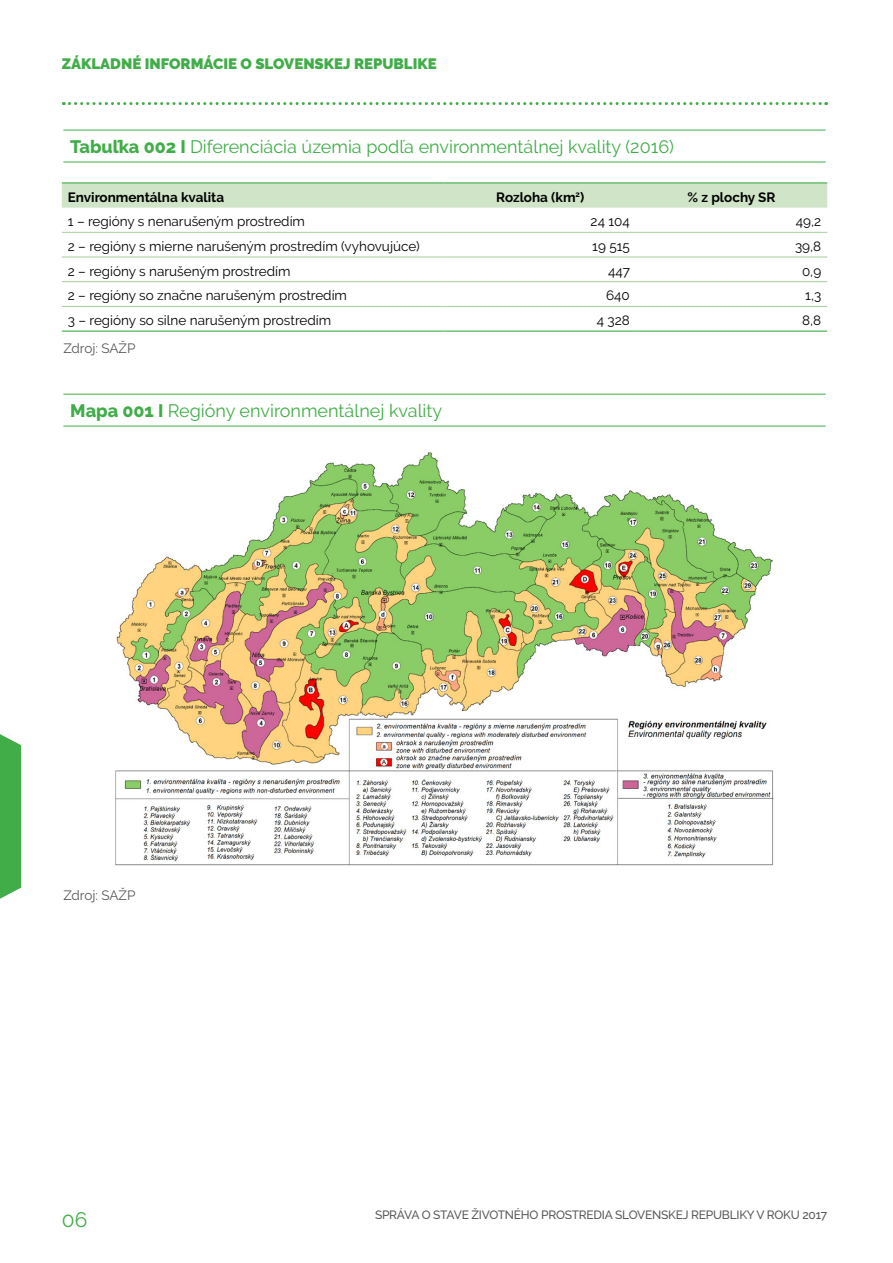
<style>
.page{position:relative;width:893px;height:1263px;background:#fff}
.page>*{position:absolute;margin:0;border:0;box-sizing:border-box;transform-origin:0 0}
.t1{font:21px "Raleway";color:#41ad49}
.t2{font:18px "Raleway";color:#41ad49}
.t3{font:900 15px "Raleway";color:#41ad49}
.t4{font:13.5px "Raleway";color:#000}
.t5{font:700 13.5px "Raleway";color:#000}
.t6{font:13.5px "Raleway";color:#58595b}
.t7{font:500 12px "Raleway";letter-spacing:-.02em;color:#58595b}
.s1{font-weight:800}
</style>
<div class="page">
<svg style="left:62px;top:183px;width:765px;height:25px;background:#cde3c6"></svg>
<hr style="left:62px;top:182px;width:383px;height:1px;background:#41ad49">
<hr style="left:445px;top:182px;width:191px;height:1px;background:#41ad49">
<hr style="left:636px;top:182px;width:191px;height:1px;background:#41ad49">
<hr style="left:62px;top:331px;width:383px;height:1px;background:#41ad49">
<hr style="left:445px;top:331px;width:191px;height:1px;background:#41ad49">
<hr style="left:636px;top:331px;width:191px;height:1px;background:#41ad49">
<hr style="left:62px;top:232px;width:383px;height:1px;background:#a4ce9a">
<hr style="left:445px;top:232px;width:191px;height:1px;background:#a4ce9a">
<hr style="left:636px;top:232px;width:191px;height:1px;background:#a4ce9a">
<hr style="left:62px;top:257px;width:383px;height:1px;background:#a4ce9a">
<hr style="left:445px;top:257px;width:191px;height:1px;background:#a4ce9a">
<hr style="left:636px;top:257px;width:191px;height:1px;background:#a4ce9a">
<hr style="left:62px;top:281px;width:383px;height:1px;background:#a4ce9a">
<hr style="left:445px;top:281px;width:191px;height:1px;background:#a4ce9a">
<hr style="left:636px;top:281px;width:191px;height:1px;background:#a4ce9a">
<hr style="left:62px;top:306px;width:383px;height:1px;background:#a4ce9a">
<hr style="left:445px;top:306px;width:191px;height:1px;background:#a4ce9a">
<hr style="left:636px;top:306px;width:191px;height:1px;background:#a4ce9a">
<svg style="left:63px;top:102px;width:764px;height:3px"></svg>
<hr style="left:63px;top:130px;width:763px;height:1px;background:#41ad49">
<hr style="left:63px;top:394px;width:763px;height:1px;background:#41ad49">
<hr style="left:63px;top:162px;width:763px;height:1px;background:#41ad49">
<hr style="left:63px;top:426px;width:763px;height:1px;background:#41ad49">
<img style="left:115px;top:452px;width:659px;height:414px">
<svg style="left:0;top:734px;width:21px;height:165px;background:#4eb255"></svg>
<p class="t3" style="left:62px;top:55px;width:376px">ZÁKLADNÉ INFORMÁCIE O SLOVENSKEJ REPUBLIKE</p>
<h2 class="t2" style="left:70px;top:136px;width:605px"><span class="s1">Tabuľka 002 I</span> Diferenciácia územia podľa environmentálnej kvality (2016)</h2>
<p class="t5" style="left:68px;top:189px;width:158px">Environmentálna kvalita</p>
<p class="t5" style="left:496px;top:189px;width:89px">Rozloha (km<sup>2</sup>)</p>
<p class="t5" style="left:688px;top:189px;width:89px">% z plochy SR</p>
<p class="t4" style="left:68px;top:214px;width:239px">1 – regióny s nenarušeným prostredím</p>
<p class="t4" style="left:591px;top:214px;width:41px">24 104</p>
<p class="t4" style="left:796px;top:214px;width:27px">49,2</p>
<p class="t4" style="left:68px;top:238px;width:353px">2 – regióny s mierne narušeným prostredím (vyhovujúce)</p>
<p class="t4" style="left:592px;top:238px;width:39px">19 515</p>
<p class="t4" style="left:795px;top:238px;width:28px">39,8</p>
<p class="t4" style="left:68px;top:263px;width:224px">2 – regióny s narušeným prostredím</p>
<p class="t4" style="left:608px;top:263px;width:23px">447</p>
<p class="t4" style="left:802px;top:263px;width:21px">0,9</p>
<p class="t4" style="left:68px;top:288px;width:281px">2 – regióny so značne narušeným prostredím</p>
<p class="t4" style="left:606px;top:288px;width:25px">640</p>
<p class="t4" style="left:805px;top:288px;width:18px">1,3</p>
<p class="t4" style="left:68px;top:312px;width:265px">3 – regióny so silne narušeným prostredím</p>
<p class="t4" style="left:597px;top:312px;width:35px">4 328</p>
<p class="t4" style="left:802px;top:312px;width:21px">8,8</p>
<p class="t6" style="left:63px;top:340px;width:74px">Zdroj: SAŽP</p>
<h2 class="t2" style="left:70px;top:400px;width:374px"><span class="s1">Mapa 001 I</span> Regióny environmentálnej kvality</h2>
<p class="t6" style="left:63px;top:887px;width:74px">Zdroj: SAŽP</p>
<h1 class="t1" style="left:62px;top:1208px;width:27px">06</h1>
<p class="t7" style="left:375px;top:1208px;width:454px">SPRÁVA O STAVE ŽIVOTNÉHO PROSTREDIA SLOVENSKEJ REPUBLIKY V ROKU 2017</p>
</div>
